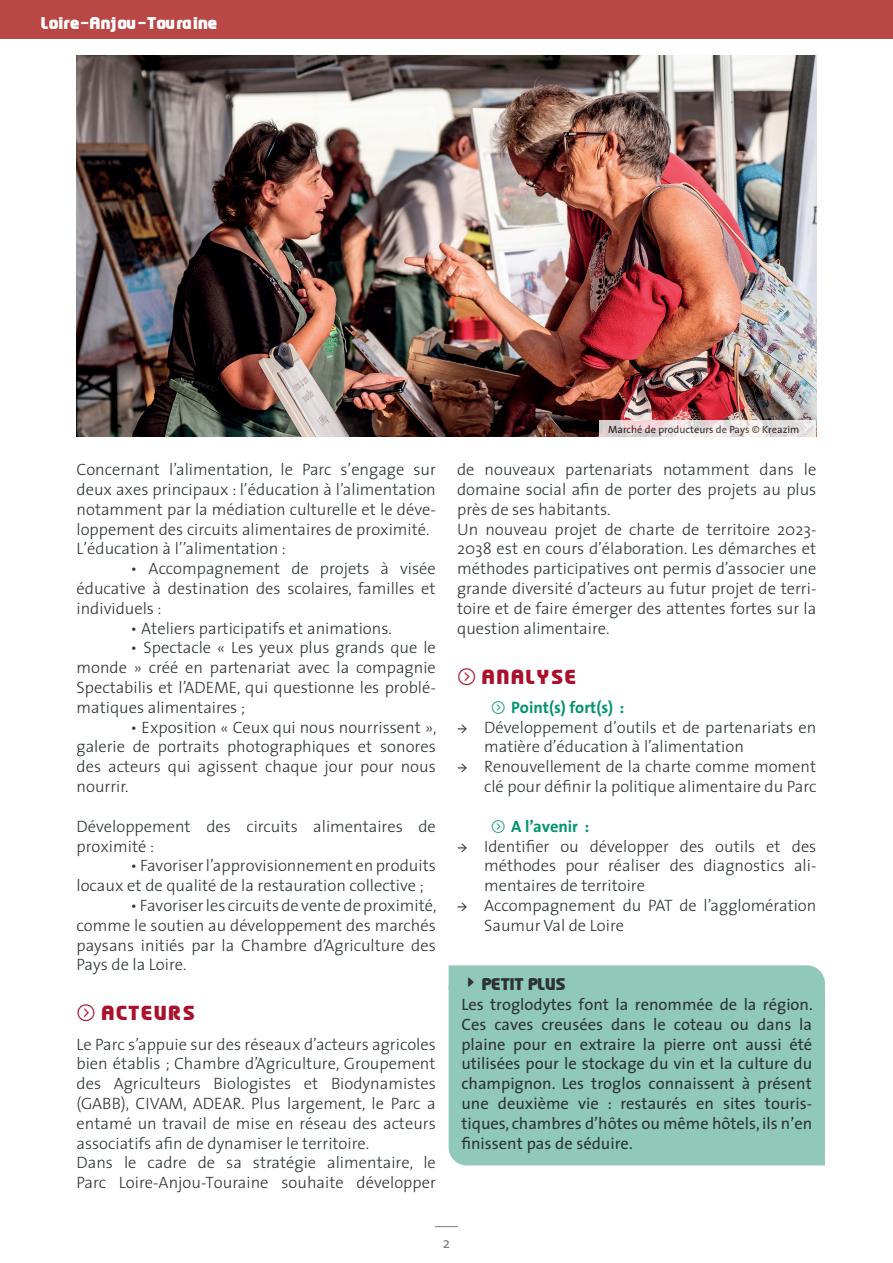
<style>
.page{position:relative;width:893px;height:1263px;background:#fff}
.page>*{position:absolute;margin:0;border:0;box-sizing:border-box;transform-origin:0 0}
.t1{font:900 18px "Prosper";letter-spacing:.1em;color:#aa0f2b}
.t2{font:300 16.5px/19.8px "The Sans";color:#2d3333}
.t3{font:16.5px/19.8px "The Sans";color:#2d3333;text-align:justify}
.t4{font:700 16.5px "The Sans";color:#00936e}
.t5{font:900 15px "Prosper";letter-spacing:.025em;color:#fff}
.t6{font:900 15px "Prosper";color:#2d3333}
.t7{font:15px "The Sans";color:#807d7d}
.t8{font:10.5px "The Sans";color:#231f20}
.s1{font-family:"Source Sans Pro";font-weight:400}
</style>
<div class="page">
<svg style="left:435px;top:1226px;width:23px;height:1px"></svg>
<div style="left:0;top:0;width:893px;height:38px;background:#b84745"></div>
<div style="left:449px;top:1006px;width:376px;height:159px;background:#90c9ba"></div>
<img style="left:77px;top:55px;width:739px;height:382px">
<svg style="left:599px;top:421px;width:217px;height:16px"></svg>
<div style="left:449px;top:965px;width:376px;height:41px;background:#90c9ba"></div>
<p class="t5" style="left:41px;top:13px;width:179px">Loire-Anjou-Touraine</p>
<p class="t2" style="left:77px;top:459px;width:361px">Concernant l’alimentation, le Parc s’engage sur deux axes principaux : l’éducation à l’alimentation notamment par la médiation culturelle et le déve&shy;loppement des circuits alimentaires de proximité.<br>L’éducation à l’’alimentation :</p>
<p class="t2" style="left:77px;top:558px;width:361px;text-align:justify;text-indent:54px">• Accompagnement de projets à visée éducative à destination des scolaires, familles et individuels :</p>
<p class="t2" style="left:131px;top:618px;width:263px">• Ateliers participatifs et animations.</p>
<p class="t2" style="left:77px;top:637px;width:361px;text-align:justify;text-indent:54px">• Spectacle « Les yeux plus grands que le monde » créé en partenariat avec la compagnie Spectabilis et l’ADEME, qui questionne les problé&shy;matiques alimentaires ;</p>
<p class="t2" style="left:77px;top:717px;width:362px;text-align:justify;text-indent:54px">• Exposition « Ceux qui nous nourrissent », galerie de portraits photographiques et sonores des acteurs qui agissent chaque jour pour nous nourrir.</p>
<p class="t2" style="left:77px;top:816px;width:361px">Développement des circuits alimentaires de proximité :</p>
<p class="t2" style="left:77px;top:855px;width:361px;text-indent:54px">• Favoriser l’approvisionnement en produits locaux et de qualité de la restauration collective ;</p>
<p class="t2" style="left:77px;top:895px;width:362px;text-align:justify;text-indent:54px">• Favoriser les circuits de vente de proximité, comme le soutien au développement des marchés paysans initiés par la Chambre d’Agriculture des Pays de la Loire.</p>
<p class="t1" style="left:102px;top:1000px;width:95px">ACTEURS</p>
<p class="t2" style="left:77px;top:1033px;width:361px">Le Parc s’appuie sur des réseaux d’acteurs agricoles bien établis ; Chambre d’Agriculture, Groupement des Agriculteurs Biologistes et Biodynamistes (GABB), CIVAM, ADEAR. Plus largement, le Parc a entamé un travail de mise en réseau des acteurs associatifs afin de dynamiser le territoire.<br>Dans le cadre de sa stratégie alimentaire, le Parc Loire-Anjou-Touraine souhaite développer</p>
<p class="t8" style="left:608px;top:420px;width:193px">Marché de producteurs de Pays © Kreazim</p>
<p class="t2" style="left:457px;top:459px;width:361px">de nouveaux partenariats notamment dans le domaine social afin de porter des projets au plus près de ses habitants.<br>Un nouveau projet de charte de territoire 2023- 2038 est en cours d’élaboration. Les démarches et méthodes participatives ont permis d’associer une grande diversité d’acteurs au futur projet de terri&shy;toire et de faire émerger des attentes fortes sur la question alimentaire.</p>
<p class="t1" style="left:483px;top:664px;width:95px">ANALYSE</p>
<p class="t4" style="left:511px;top:693px;width:115px">Point(s) fort(s) :</p>
<p class="t2" style="left:484px;top:717px;width:334px;text-indent:-27px"><span class="s1">→</span> Développement d’outils et de partenariats en matière d’éducation à l’alimentation</p>
<p class="t2" style="left:457px;top:756px;width:361px;text-align:right"><span class="s1">→</span> Renouvellement de la charte comme moment clé pour définir la politique alimentaire du Parc</p>
<p class="t4" style="left:511px;top:812px;width:80px">A l’avenir :</p>
<p class="t2" style="left:484px;top:835px;width:334px;text-align:justify;text-indent:-27px"><span class="s1">→</span> Identifier ou développer des outils et des méthodes pour réaliser des diagnostics ali&shy;mentaires de territoire</p>
<p class="t2" style="left:484px;top:895px;width:334px;text-indent:-27px"><span class="s1">→</span> Accompagnement du PAT de l’agglomération<br>Saumur Val de Loire</p>
<p class="t6" style="left:483px;top:974px;width:85px">PETIT PLUS</p>
<p class="t3" style="left:461px;top:994px;width:353px">Les troglodytes font la renommée de la région.<br>Ces caves creusées dans le coteau ou dans la plaine pour en extraire la pierre ont aussi été utilisées pour le stockage du vin et la culture du champignon. Les troglos connaissent à présent une deuxième vie : restaurés en sites touris&shy;tiques, chambres d’hôtes ou même hôtels, ils n’en finissent pas de séduire.</p>
<p class="t7" style="left:443px;top:1231px;width:9px">2</p>
</div>
